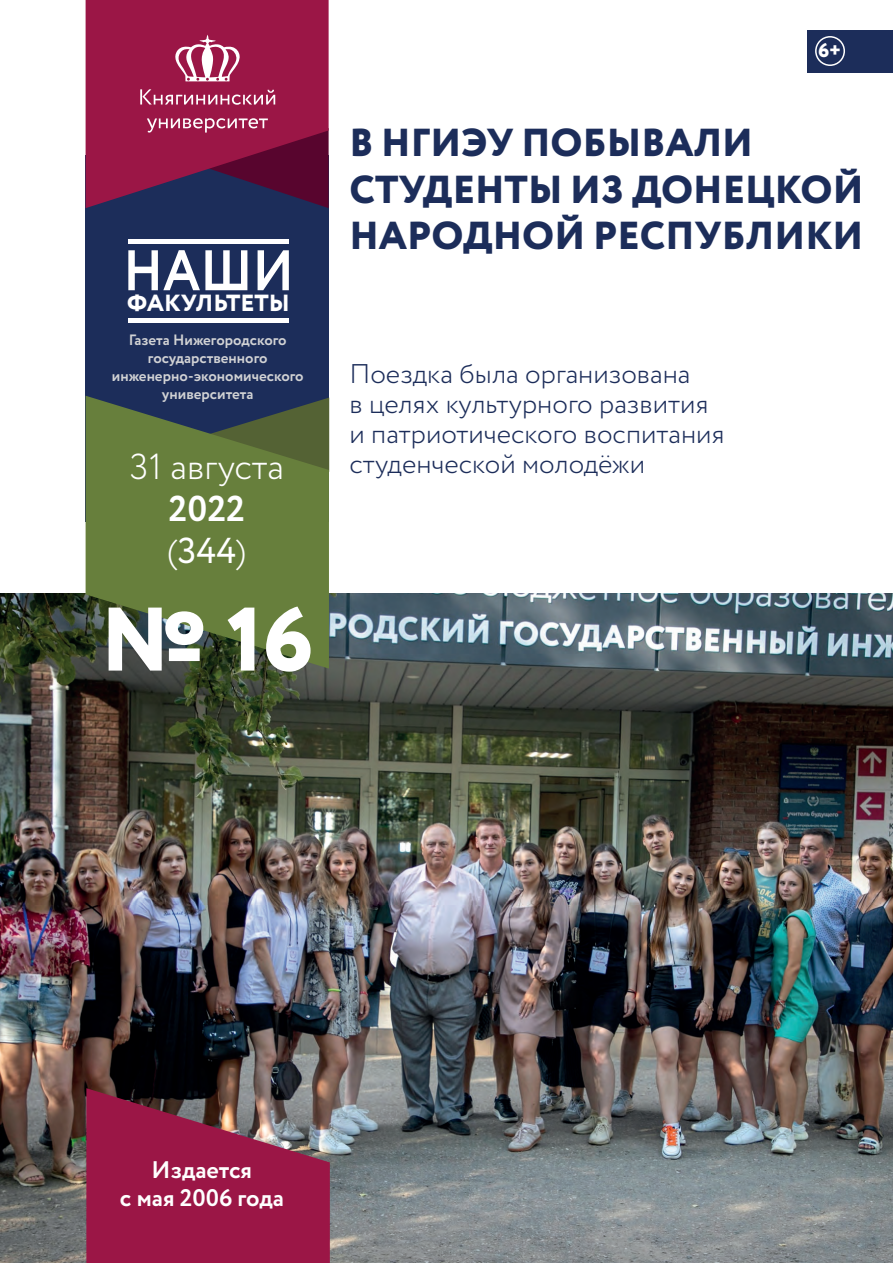
<style>
.page{position:relative;width:893px;height:1263px;background:#fff}
.page>*{position:absolute;margin:0;border:0;box-sizing:border-box;transform-origin:0 0}
.t1{font:800 90px "Circe";color:#fff}
.t2{font:700 57px "Circe";color:#fff;scale:.92 1}
.t3{font:800 39px/46.8px "Circe";color:#1c2d5a}
.t4{font:300 36px "Circe";color:#fff}
.t5{font:700 36px/42px "Circe";color:#fff}
.t6{font:700 31.2px "Circe";letter-spacing:-.005em;color:#fff;scale:.92 1}
.t7{font:300 27px/30px "Circe";color:#1c2d5a}
.t8{font:700 24px/28.8px "Circe";color:#fff;text-align:center}
.t9{font:800 19.8px "Circe";color:#fff}
.t10{font:700 15px/18px "Circe";color:#d1d2d4;text-align:center}
.s1{font-weight:300}
.s2{font-weight:400}
</style>
<div class="page">
<img style="left:0;top:593px;width:893px;height:670px">
<div style="left:86px;top:155px;width:243px;height:367px;background:#1c2d5a"></div>
<svg style="left:86px;top:396px;width:243px;height:273px;background:#5a6f3d"></svg>
<svg style="left:86px;top:1088px;width:244px;height:175px;background:#90264b"></svg>
<div style="left:808px;top:30px;width:85px;height:42px;background:#1c2d5a"></div>
<div style="left:86px;top:0;width:243px;height:208px;background:#9b1646"></div>
<svg style="left:140px;top:89px;width:135px;height:16px;background:#b34f73"></svg>
<svg style="left:87px;top:118px;width:242px;height:90px"></svg>
<svg style="left:175px;top:35px;width:65px;height:46px"></svg>
<hr style="left:128px;top:240px;width:161px;height:4px;background:#fff">
<div style="left:128px;top:318px;width:161px;height:5px;background:#fff"></div>
<div style="left:815px;top:36px;width:30px;height:30px;border:2px solid #fff;border-radius:50%"></div>
<h2 class="t2" style="left:123px;top:233px;width:187px">НАШИ</h2>
<p class="t6" style="left:127px;top:279px;width:178px">ФАКУЛЬТЕТЫ</p>
<p class="t10" style="left:112px;top:332px;width:193px">Газета Нижегородского государственного инженерно-экономического университета</p>
<h3 class="t4" style="left:130px;top:443px;width:156px">31 августа</h3>
<h3 class="t5" style="left:168px;top:489px;width:80px">2022 <span class="s1">(</span><span class="s2">344</span><span class="s1">)</span></h3>
<h1 class="t1" style="left:100px;top:579px;width:214px">№ 16</h1>
<p class="t9" style="left:818px;top:37px;width:25px">6+</p>
<h3 class="t3" style="left:349px;top:121px;width:516px">В НГИЭУ ПОБЫВАЛИ<br>СТУДЕНТЫ ИЗ ДОНЕЦКОЙ<br>НАРОДНОЙ РЕСПУБЛИКИ</h3>
<p class="t7" style="left:349px;top:359px;width:377px">Поездка была организована<br>в целях культурного развития и патриотического воспитания студенческой молодёжи</p>
<p class="t8" style="left:120px;top:1156px;width:165px">Издается<br>с мая 2006 года</p>
</div>
